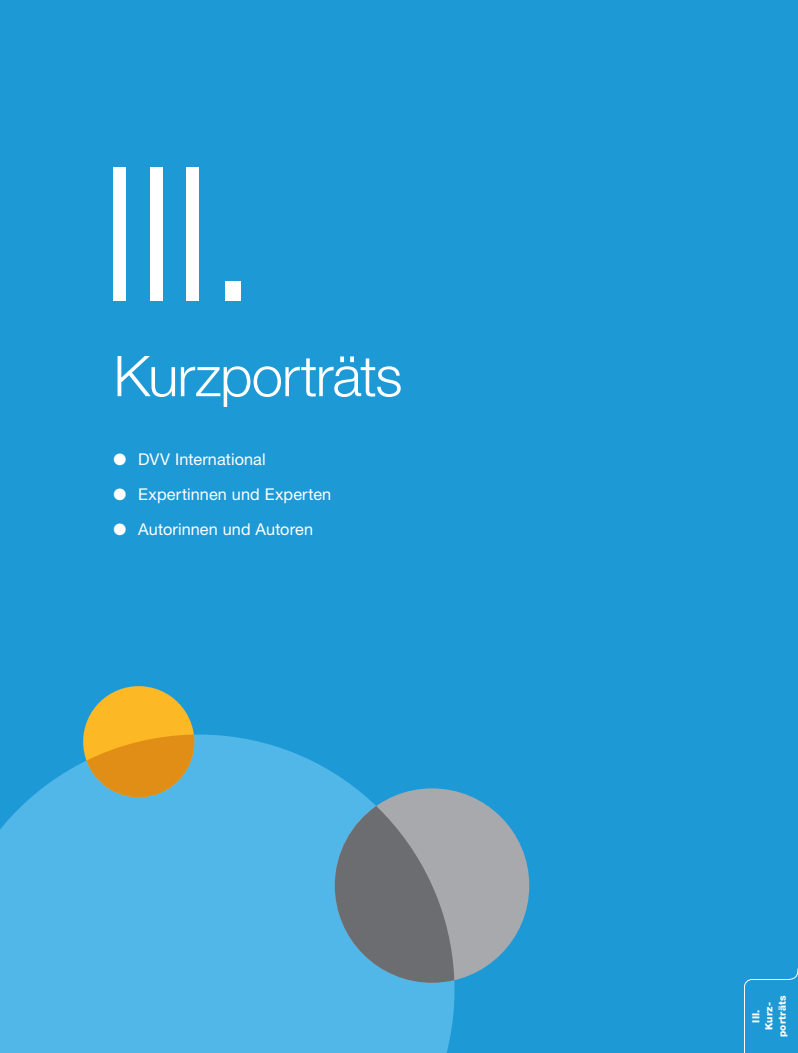
<style>
.page{position:relative;width:798px;height:1053px;background:#fff}
.page>*{position:absolute;margin:0;border:0;box-sizing:border-box;transform-origin:0 0}
.t1{font:300 187.5px "Helvetica Neue LT Std";color:#fff}
.t2{font:300 56.25px "Helvetica Neue LT Std";letter-spacing:-.02em;color:#fff}
.t3{font:16.25px "Helvetica Neue LT Std";letter-spacing:.005em;color:#fff}
.t4{font:800 10px/13.1px "Helvetica Neue LT Std";letter-spacing:.02em;color:#fff;text-align:center}
</style>
<div class="page">
<div style="left:0;top:0;width:797px;height:1052px;background:#1d99d6"></div>
<svg style="left:0;top:734px;width:467px;height:318px;background:#49b3e5"></svg>
<svg style="left:80px;top:686px;width:117px;height:114px;background:#bda552"></svg>
<div style="left:334px;top:788px;width:195px;height:194px;background:#a8a9ad;border-radius:50%"></div>
<svg style="left:334px;top:806px;width:120px;height:176px"></svg>
<svg style="left:744px;top:974px;width:53px;height:78px"></svg>
<p class="t1" style="left:99px;top:120px;width:162px">III.</p>
<p class="t2" style="left:113px;top:342px;width:290px">Kurzporträts</p>
<p class="t3" style="left:113px;top:450px;width:154px">● DVV International</p>
<p class="t3" style="left:113px;top:485px;width:219px">● Expertinnen und Experten</p>
<p class="t3" style="left:113px;top:520px;width:201px">● Autorinnen und Autoren</p>
<p class="t4" style="left:749px;top:1036px;width:43px;rotate:-90deg">III.<br>Kurz&shy;porträts</p>
</div>
